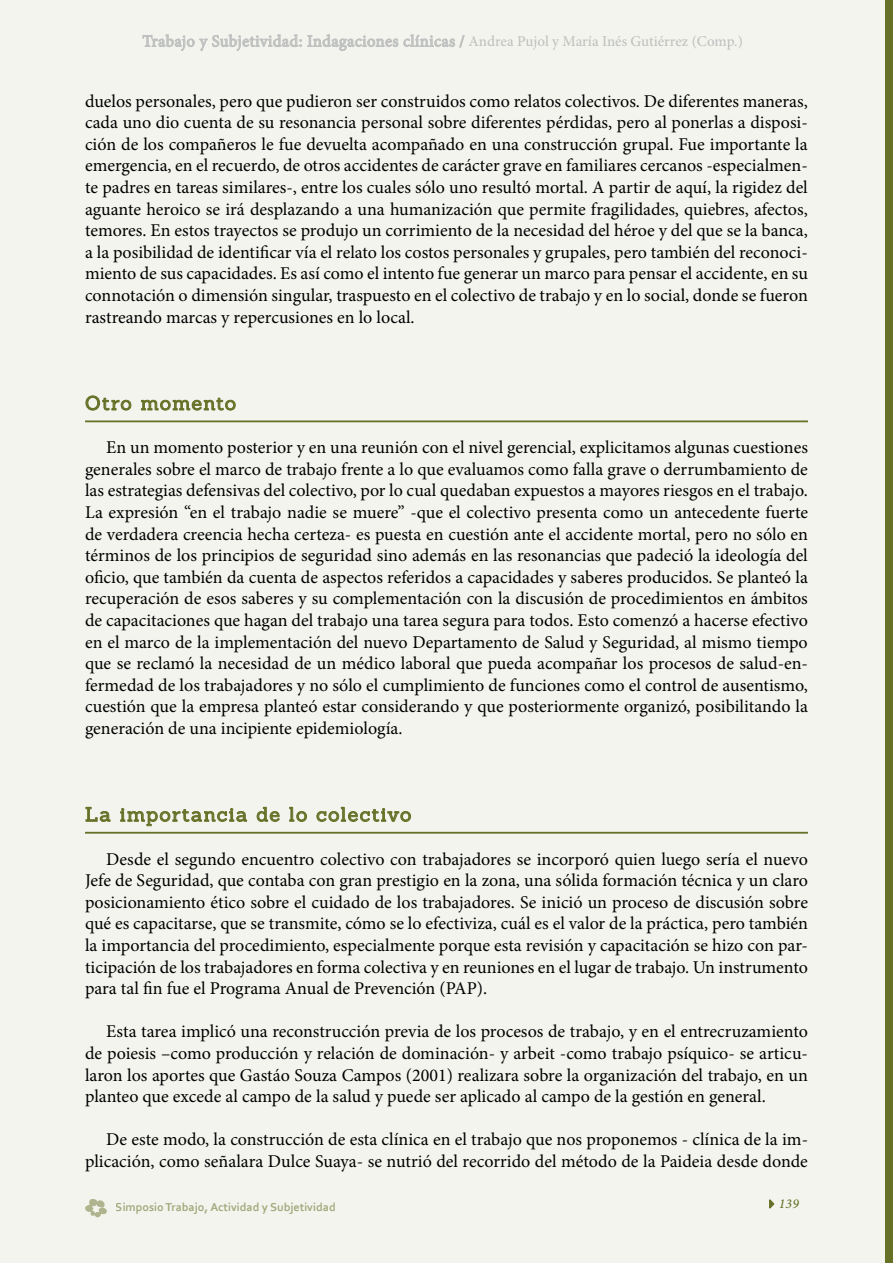
<style>
.page{position:relative;width:893px;height:1263px;background:#f3f4ee}
.page>*{position:absolute;margin:0;border:0;box-sizing:border-box;transform-origin:0 0}
.t1{font:19.5px "Sanchez";letter-spacing:.07em;color:#667026}
.t2{font:18px/21.6px "Minion Pro";color:#000;text-align:justify}
.t3{font:italic 500 13.5px "Minion Pro";color:#667026}
.t4{font:700 12px "Corbel";color:#667026}
</style>
<div class="page">
<svg style="left:142px;top:34px;width:323px;height:17px"></svg>
<svg style="left:769px;top:1199px;width:6px;height:10px"></svg>
<div style="left:885px;top:0;width:8px;height:1263px;background:#667026"></div>
<svg style="left:85px;top:1199px;width:22px;height:19px"></svg>
<hr style="left:85px;top:420px;width:723px;height:2px;background:#667026">
<hr style="left:85px;top:832px;width:723px;height:2px;background:#667026">
<svg style="left:86px;top:396px;width:45px;height:14px"></svg>
<svg style="left:141px;top:398px;width:95px;height:12px"></svg>
<svg style="left:86px;top:807px;width:24px;height:15px"></svg>
<svg style="left:120px;top:808px;width:127px;height:18px"></svg>
<svg style="left:257px;top:807px;width:22px;height:15px"></svg>
<svg style="left:289px;top:807px;width:18px;height:15px"></svg>
<svg style="left:317px;top:807px;width:94px;height:15px"></svg>
<p class="t2" style="left:85px;top:90px;width:724px">duelos personales, pero que pudieron ser construidos como relatos colectivos. De diferentes maneras, cada uno dio cuenta de su resonancia personal sobre diferentes pérdidas, pero al ponerlas a disposi&shy;ción de los compañeros le fue devuelta acompañado en una construcción grupal. Fue importante la emergencia, en el recuerdo, de otros accidentes de carácter grave en familiares cercanos -especialmen&shy;te padres en tareas similares-, entre los cuales sólo uno resultó mortal. A partir de aquí, la rigidez del aguante heroico se irá desplazando a una humanización que permite fragilidades, quiebres, afectos, temores. En estos trayectos se produjo un corrimiento de la necesidad del héroe y del que se la banca, a la posibilidad de identificar vía el relato los costos personales y grupales, pero también del reconoci&shy;miento de sus capacidades. Es así como el intento fue generar un marco para pensar el accidente, en su connotación o dimensión singular, traspuesto en el colectivo de trabajo y en lo social, donde se fueron rastreando marcas y repercusiones en lo local.</p>
<p class="t1" style="left:85px;top:390px;width:152px">Otro momento</p>
<p class="t2" style="left:85px;top:437px;width:724px;text-indent:21px">En un momento posterior y en una reunión con el nivel gerencial, explicitamos algunas cuestiones generales sobre el marco de trabajo frente a lo que evaluamos como falla grave o derrumbamiento de las estrategias defensivas del colectivo, por lo cual quedaban expuestos a mayores riesgos en el trabajo.<br>La expresión “en el trabajo nadie se muere” -que el colectivo presenta como un antecedente fuerte de verdadera creencia hecha certeza- es puesta en cuestión ante el accidente mortal, pero no sólo en términos de los principios de seguridad sino además en las resonancias que padeció la ideología del oficio, que también da cuenta de aspectos referidos a capacidades y saberes producidos. Se planteó la recuperación de esos saberes y su complementación con la discusión de procedimientos en ámbitos de capacitaciones que hagan del trabajo una tarea segura para todos. Esto comenzó a hacerse efectivo en el marco de la implementación del nuevo Departamento de Salud y Seguridad, al mismo tiempo que se reclamó la necesidad de un médico laboral que pueda acompañar los procesos de salud-en&shy;fermedad de los trabajadores y no sólo el cumplimiento de funciones como el control de ausentismo, cuestión que la empresa planteó estar considerando y que posteriormente organizó, posibilitando la generación de una incipiente epidemiología.</p>
<p class="t1" style="left:85px;top:802px;width:328px">La importancia de lo colectivo</p>
<p class="t2" style="left:85px;top:848px;width:724px;text-indent:21px">Desde el segundo encuentro colectivo con trabajadores se incorporó quien luego sería el nuevo Jefe de Seguridad, que contaba con gran prestigio en la zona, una sólida formación técnica y un claro posicionamiento ético sobre el cuidado de los trabajadores. Se inició un proceso de discusión sobre qué es capacitarse, que se transmite, cómo se lo efectiviza, cuál es el valor de la práctica, pero también la importancia del procedimiento, especialmente porque esta revisión y capacitación se hizo con par&shy;ticipación de los trabajadores en forma colectiva y en reuniones en el lugar de trabajo. Un instrumento para tal fin fue el Programa Anual de Prevención (PAP).</p>
<p class="t2" style="left:85px;top:1021px;width:724px;text-indent:21px">Esta tarea implicó una reconstrucción previa de los procesos de trabajo, y en el entrecruzamiento de poiesis –como producción y relación de dominación- y arbeit -como trabajo psíquico- se articu&shy;laron los aportes que Gastáo Souza Campos (2001) realizara sobre la organización del trabajo, en un planteo que excede al campo de la salud y puede ser aplicado al campo de la gestión en general.</p>
<p class="t2" style="left:85px;top:1129px;width:724px;text-align:right">De este modo, la construcción de esta clínica en el trabajo que nos proponemos - clínica de la im&shy;plicación, como señalara Dulce Suaya- se nutrió del recorrido del método de la Paideia desde donde</p>
<p class="t4" style="left:116px;top:1199px;width:222px">Simposio Trabajo, Actividad y Subjetividad</p>
<p class="t3" style="left:779px;top:1195px;width:22px">139</p>
</div>
